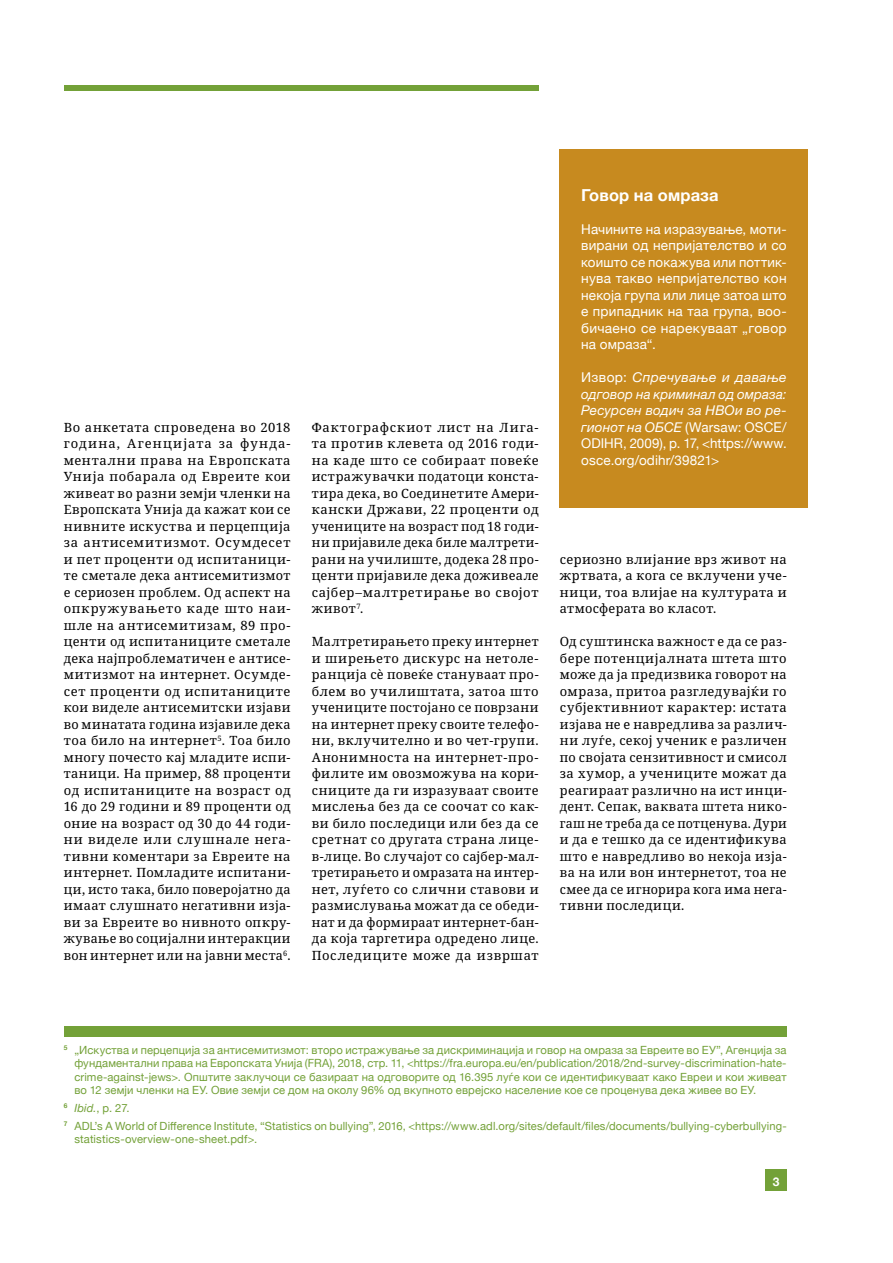
<style>
.page{position:relative;width:893px;height:1263px;background:#fff}
.page>*{position:absolute;margin:0;border:0;box-sizing:border-box;transform-origin:0 0}
.t1{font:700 16.5px "Helvetica Neue";letter-spacing:.005em;color:#fff}
.t2{font:13.5px/16.5px "Helvetica Neue";letter-spacing:.015em;color:#fff;text-align:justify}
.t3{font:italic 13.5px/16.5px "Helvetica Neue";letter-spacing:.01em;color:#fff;text-align:justify}
.t4{font:12.75px/16.5px "Noto Serif";letter-spacing:.035em;color:#000;text-align:justify}
.t5{font:700 12px "Helvetica Neue";color:#fff}
.t6{font:11.25px/13.5px "Helvetica Neue";letter-spacing:.01em;color:#73a138;text-align:justify}
.s1{font-style:normal}
.s2{font-style:italic}
</style>
<div class="page">
<div style="left:765px;top:1169px;width:22px;height:22px;background:#73a138"></div>
<div style="left:64px;top:1026px;width:723px;height:10px;background:#73a138"></div>
<div style="left:64px;top:85px;width:475px;height:5px;background:#73a138"></div>
<div style="left:560px;top:149px;width:248px;height:358px;background:#c78a1f"></div>
<p class="t4" style="left:64px;top:419px;width:228px">Во анкетата спроведена во 2018 година, Агенциjата за фунда&shy;ментални права на Европската Униjа побарала од Евреите кои живеат во разни земjи членки на Европската Униjа да кажат кои се нивните искуства и перцепциjа за антисемитизмот. Осумдесет и пет проценти од испитаници&shy;те сметале дека антисемитизмот е сериозен проблем. Од аспект на опкружувањето каде што наи&shy;шле на антисемитизам, 89 про&shy;центи од испитаниците сметале дека наjпроблематичен е антисе&shy;митизмот на интернет. Осумде&shy;сет проценти од испитаниците кои виделе антисемитски изjави во минатата година изjавиле дека тоа било на интернет<sup>5</sup>. Тоа било многу почесто каj младите испи&shy;таници. На пример, 88 проценти од испитаниците на возраст од 16 до 29 години и 89 проценти од оние на возраст од 30 до 44 годи&shy;ни виделе или слушнале нега&shy;тивни коментари за Евреите на интернет. Помладите испитани&shy;ци, исто така, било повероjатно да имаат слушнато негативни изjа&shy;ви за Евреите во нивното опкру&shy;жување во социjални интеракции вон интернет или на jавни места<sup>6</sup>.</p>
<p class="t4" style="left:312px;top:419px;width:228px">Фактографскиот лист на Лига&shy;та против клевета од 2016 годи&shy;на каде што се собираат повеќе истражувачки податоци конста&shy;тира дека, во Соединетите Амери&shy;кански Држави, 22 проценти од учениците на возраст под 18 годи&shy;ни приjавиле дека биле малтрети&shy;рани на училиште, додека 28 про&shy;центи приjавиле дека доживеале саjбер–малтретирање во своjот живот<sup>7</sup>.</p>
<p class="t4" style="left:312px;top:634px;width:228px">Малтретирањето преку интернет и ширењето дискурс на нетоле&shy;ранциjа сè повеќе стануваат про&shy;блем во училиштата, затоа што учениците постоjано се поврзани на интернет преку своите телефо&shy;ни, вклучително и во чет-групи.<br>Анонимноста на интернет-про&shy;филите им овозможува на кори&shy;сниците да ги изразуваат своите мислења без да се соочат со как&shy;ви било последици или без да се сретнат со другата страна лице&shy;в-лице. Во случаjот со саjбер-мал&shy;третирањето и омразата на интер&shy;нет, луѓето со слични ставови и размислувања можат да се обеди&shy;нат и да формираат интернет-бан&shy;да коjа таргетира одредено лице.<br>Последиците може да извршат</p>
<p class="t1" style="left:581px;top:182px;width:139px">Говор на омраза</p>
<p class="t2" style="left:581px;top:221px;width:207px">Начините на изразување, моти&shy;вирани од неприjателство и со коишто се покажува или поттик&shy;нува такво неприjателство кон некоjа група или лице затоа што е припадник на таа група, воо&shy;бичаено се нарекуваат „говор на омраза“.</p>
<p class="t3" style="left:581px;top:370px;width:207px"><span class="s1">Извор:</span> Спречување и давање одговор на криминал од омраза:<br>Ресурсен водич за НВОи во ре&shy;гионот на ОБСЕ <span class="s1">(Warsaw: OSCE/ ODIHR, 2009), p. 17, &lt;https://www. osce.org/odihr/39821&gt;</span></p>
<p class="t4" style="left:560px;top:551px;width:228px">сериозно влиjание врз живот на жртвата, а кога се вклучени уче&shy;ници, тоа влиjае на културата и атмосферата во класот.</p>
<p class="t4" style="left:560px;top:634px;width:228px">Од суштинска важност е да се раз&shy;бере потенциjалната штета што може да jа предизвика говорот на омраза, притоа разгледуваjќи го субjективниот карактер: истата изjава не е навредлива за различ&shy;ни луѓе, секоj ученик е различен по своjата сензитивност и смисол за хумор, а учениците можат да реагираат различно на ист инци&shy;дент. Сепак, ваквата штета нико&shy;гаш не треба да се потценува. Дури и да е тешко да се идентификува што е навредливо во некоjа изjа&shy;ва на или вон интернетот, тоа не смее да се игнорира кога има нега&shy;тивни последици.</p>
<p class="t6" style="left:74px;top:1044px;width:714px;text-indent:-11px"><sup>5</sup> „Искуства и перцепција за антисемитизмот: второ истражување за дискриминација и говор на омраза за Евреите во ЕУ”, Агенција за фундаментални права на Европската Унија (FRA), 2018, стр. 11, &lt;https://fra.europa.eu/en/publication/2018/2nd-survey-discrimination-hate&shy;crime-against-jews&gt;. Општите заклучоци се базираат на одговорите од 16.395 луѓе кои се идентификуваат како Евреи и кои живеат во 12 земји членки на ЕУ. Овие земји се дом на околу 96% од вкупното еврејско население кое се проценува дека живее во ЕУ.</p>
<p class="t6" style="left:64px;top:1100px;width:724px;line-height:17.7px"><sup>6</sup> <span class="s2">Ibid.</span>, p. 27.<br><sup>7</sup> ADL’s A World of Difference Institute, “Statistics on bullying”, 2016, &lt;https://www.adl.org/sites/default/files/documents/bullying-cyberbullying-</p>
<p class="t6" style="left:74px;top:1133px;width:184px">statistics-overview-one-sheet.pdf&gt;.</p>
<p class="t5" style="left:773px;top:1172px;width:8px">3</p>
</div>
